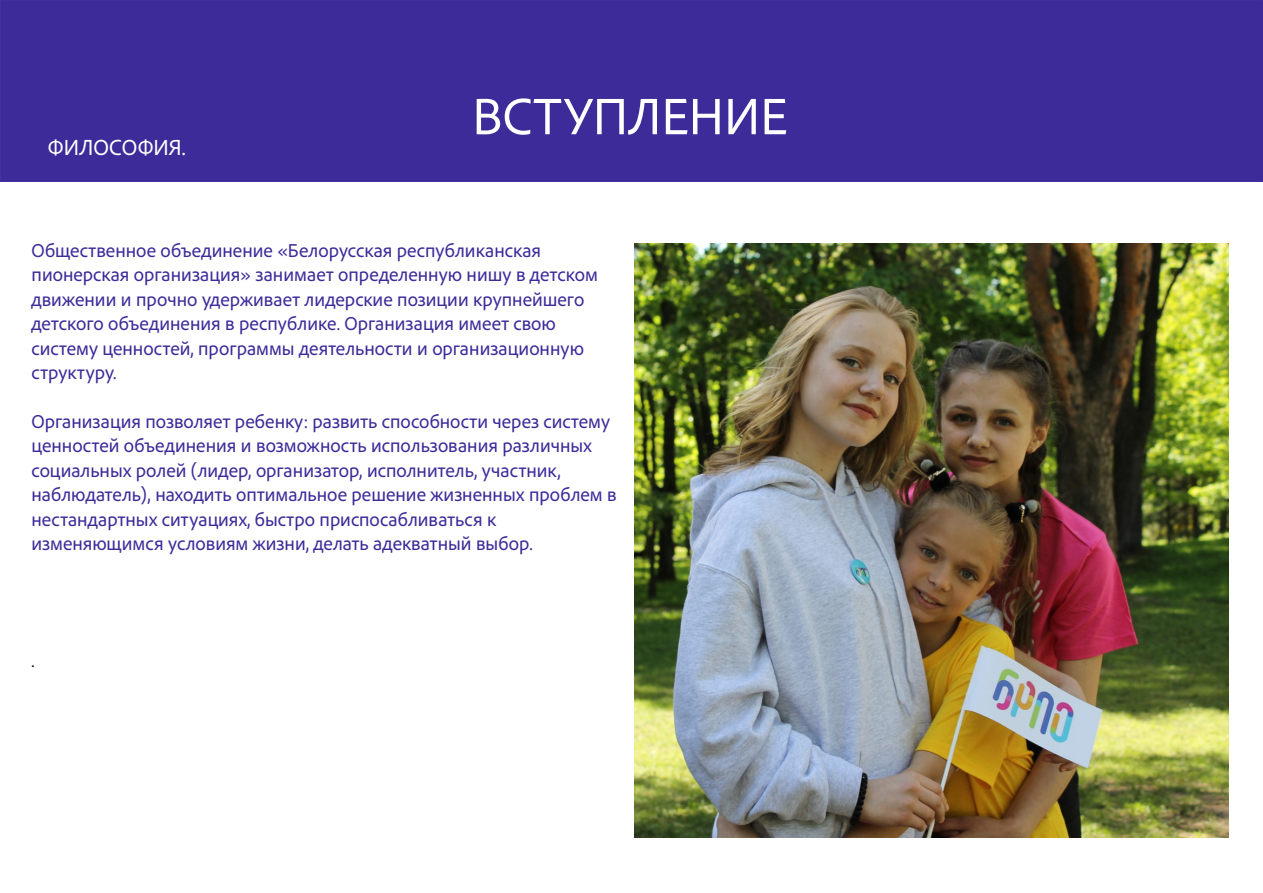
<style>
.page{position:relative;width:1263px;height:893px;background:#fff}
.page>*{position:absolute;margin:0;border:0;box-sizing:border-box;transform-origin:0 0}
.t1{font:53.4px "Adobe Clean";letter-spacing:.005em;color:#fff}
.t2{font:22.8px "Adobe Clean";color:#fff}
.t3{font:19.5px/24.5px "Adobe Clean";color:#3c2b99}
.t4{font:18px "Adobe Clean";color:#151616}
</style>
<div class="page">
<div style="left:0;top:0;width:1263px;height:182px;background:#3c2b99"></div>
<img style="left:635px;top:243px;width:594px;height:594px">
<p class="t2" style="left:48px;top:139px;width:139px">ФИЛОСОФИЯ.</p>
<h1 class="t1" style="left:472px;top:95px;width:317px">ВСТУПЛЕНИЕ</h1>
<p class="t3" style="left:32px;top:240px;width:568px">Общественное объединение «Белорусская республиканская пионерская организация» занимает определенную нишу в детском движении и прочно удерживает лидерские позиции крупнейшего детского объединения в республике. Организация имеет свою систему ценностей, программы деятельности и организационную структуру.</p>
<p class="t3" style="left:32px;top:411px;width:587px">Организация позволяет ребенку: развить способности через систему ценностей объединения и возможность использования различных социальных ролей (лидер, организатор, исполнитель, участник, наблюдатель), находить оптимальное решение жизненных проблем в нестандартных ситуациях, быстро приспосабливаться к изменяющимся условиям жизни, делать адекватный выбор.</p>
<p class="t4" style="left:32px;top:654px;width:5px">.</p>
</div>
